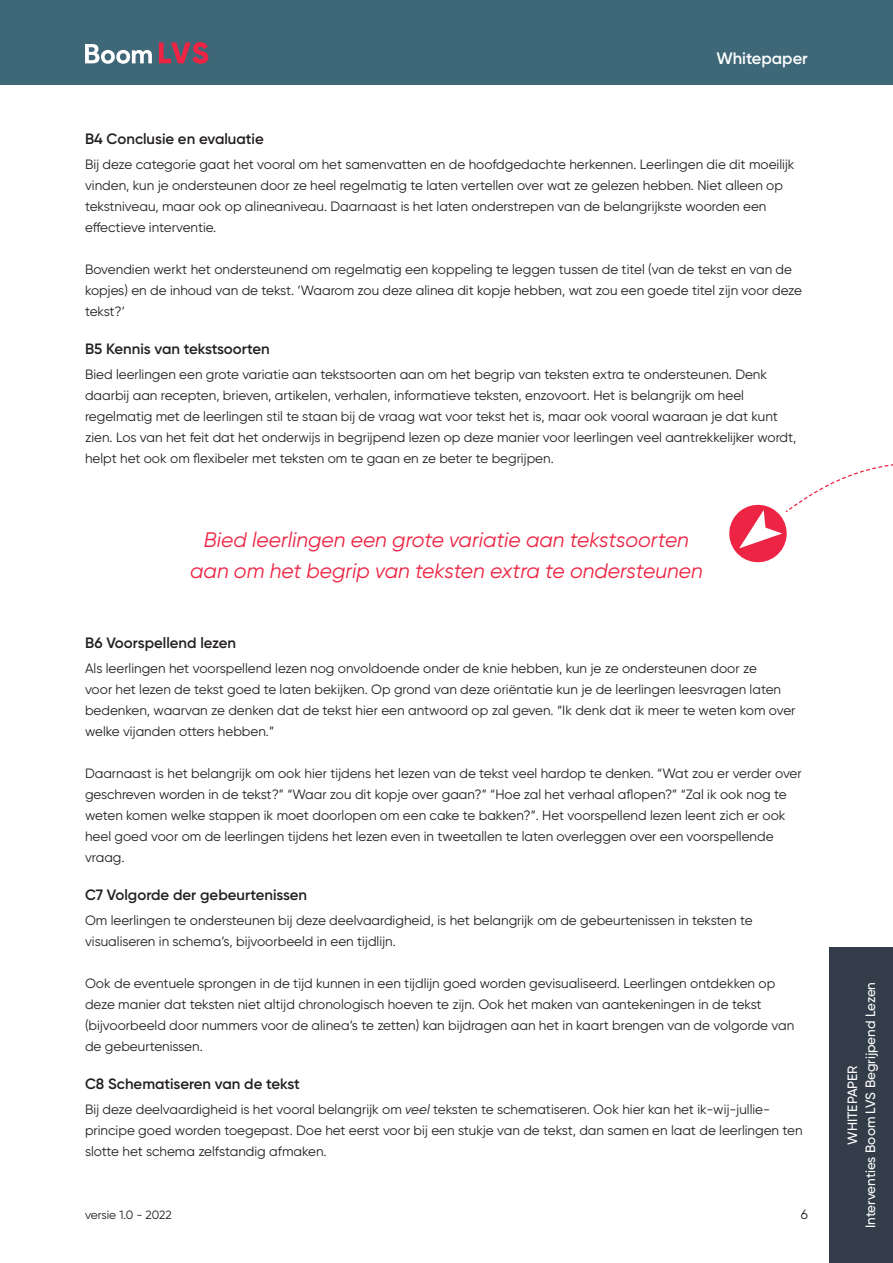
<style>
.page{position:relative;width:893px;height:1263px;background:#fff}
.page>*{position:absolute;margin:0;border:0;box-sizing:border-box;transform-origin:0 0}
.t1{font:italic 21px/31.5px "Gilroy";color:#ed2443;text-align:center}
.t2{font:600 16.5px "Gilroy";color:#fff}
.t3{font:600 15px "Gilroy";color:#231f20}
.t4{font:13.5px/21px "Gilroy";color:#231f20}
.t5{font:500 13.5px/18px "Gilroy";color:#fff;text-align:center}
.t6{font:12px "Gilroy";letter-spacing:-.01em;color:#231f20}
.s1{font-style:italic}
</style>
<div class="page">
<div style="left:0;top:0;width:893px;height:85px;background:#3e6778"></div>
<div style="left:829px;top:947px;width:64px;height:316px;background:#323d49"></div>
<svg style="left:85px;top:44px;width:67px;height:20px"></svg>
<svg style="left:159px;top:42px;width:49px;height:22px"></svg>
<svg style="left:729px;top:464px;width:164px;height:99px"></svg>
<p class="t2" style="left:717px;top:48px;width:93px">Whitepaper</p>
<p class="t3" style="left:85px;top:129px;width:180px">B4 Conclusie en evaluatie</p>
<p class="t4" style="left:85px;top:153px;width:711px">Bij deze categorie gaat het vooral om het samenvatten en de hoofdgedachte herkennen. Leerlingen die dit moeilijk vinden, kun je ondersteunen door ze heel regelmatig te laten vertellen over wat ze gelezen hebben. Niet alleen op tekstniveau, maar ook op alineaniveau. Daarnaast is het laten onderstrepen van de belangrijkste woorden een effectieve interventie.</p>
<p class="t4" style="left:85px;top:258px;width:719px">Bovendien werkt het ondersteunend om regelmatig een koppeling te leggen tussen de titel (van de tekst en van de kopjes) en de inhoud van de tekst. ‘Waarom zou deze alinea dit kopje hebben, wat zou een goede titel zijn voor deze tekst?’</p>
<p class="t3" style="left:85px;top:339px;width:186px">B5 Kennis van tekstsoorten</p>
<p class="t4" style="left:85px;top:363px;width:713px">Bied leerlingen een grote variatie aan tekstsoorten aan om het begrip van teksten extra te ondersteunen. Denk daarbij aan recepten, brieven, artikelen, verhalen, informatieve teksten, enzovoort. Het is belangrijk om heel regelmatig met de leerlingen stil te staan bij de vraag wat voor tekst het is, maar ook vooral waaraan je dat kunt zien. Los van het feit dat het onderwijs in begrijpend lezen op deze manier voor leerlingen veel aantrekkelijker wordt, helpt het ook om flexibeler met teksten om te gaan en ze beter te begrijpen.</p>
<h1 class="t1" style="left:190px;top:523px;width:514px">Bied leerlingen een grote variatie aan tekstsoorten aan om het begrip van teksten extra te ondersteunen</h1>
<p class="t3" style="left:85px;top:633px;width:153px">B6 Voorspellend lezen</p>
<p class="t4" style="left:85px;top:657px;width:712px">Als leerlingen het voorspellend lezen nog onvoldoende onder de knie hebben, kun je ze ondersteunen door ze<br>voor het lezen de tekst goed te laten bekijken. Op grond van deze oriëntatie kun je de leerlingen leesvragen laten bedenken, waarvan ze denken dat de tekst hier een antwoord op zal geven. “Ik denk dat ik meer te weten kom over welke vijanden otters hebben.”</p>
<p class="t4" style="left:85px;top:762px;width:718px">Daarnaast is het belangrijk om ook hier tijdens het lezen van de tekst veel hardop te denken. “Wat zou er verder over geschreven worden in de tekst?” “Waar zou dit kopje over gaan?” “Hoe zal het verhaal aflopen?” “Zal ik ook nog te weten komen welke stappen ik moet doorlopen om een cake te bakken?”. Het voorspellend lezen leent zich er ook heel goed voor om de leerlingen tijdens het lezen even in tweetallen te laten overleggen over een voorspellende vraag.</p>
<p class="t3" style="left:85px;top:885px;width:223px">C7 Volgorde der gebeurtenissen</p>
<p class="t4" style="left:85px;top:909px;width:669px">Om leerlingen te ondersteunen bij deze deelvaardigheid, is het belangrijk om de gebeurtenissen in teksten te visualiseren in schema’s, bijvoorbeeld in een tijdlijn.</p>
<p class="t4" style="left:85px;top:972px;width:711px">Ook de eventuele sprongen in de tijd kunnen in een tijdlijn goed worden gevisualiseerd. Leerlingen ontdekken op deze manier dat teksten niet altijd chronologisch hoeven te zijn. Ook het maken van aantekeningen in de tekst (bijvoorbeeld door nummers voor de alinea’s te zetten) kan bijdragen aan het in kaart brengen van de volgorde van de gebeurtenissen.</p>
<p class="t3" style="left:85px;top:1074px;width:216px">C8 Schematiseren van de tekst</p>
<p class="t4" style="left:85px;top:1098px;width:719px">Bij deze deelvaardigheid is het vooral belangrijk om <span class="s1">veel</span> teksten te schematiseren. Ook hier kan het ik-wij-jullie&shy;principe goed worden toegepast. Doe het eerst voor bij een stukje van de tekst, dan samen en laat de leerlingen ten slotte het schema zelfstandig afmaken.</p>
<p class="t6" style="left:85px;top:1207px;width:88px">versie 1.0 - 2022</p>
<p class="t4" style="left:801px;top:1203px;width:9px">6</p>
<p class="t5" style="left:843px;top:1228px;width:248px;rotate:-90deg">WHITEPAPER<br>Interventies Boom LVS Begrijpend Lezen</p>
</div>
